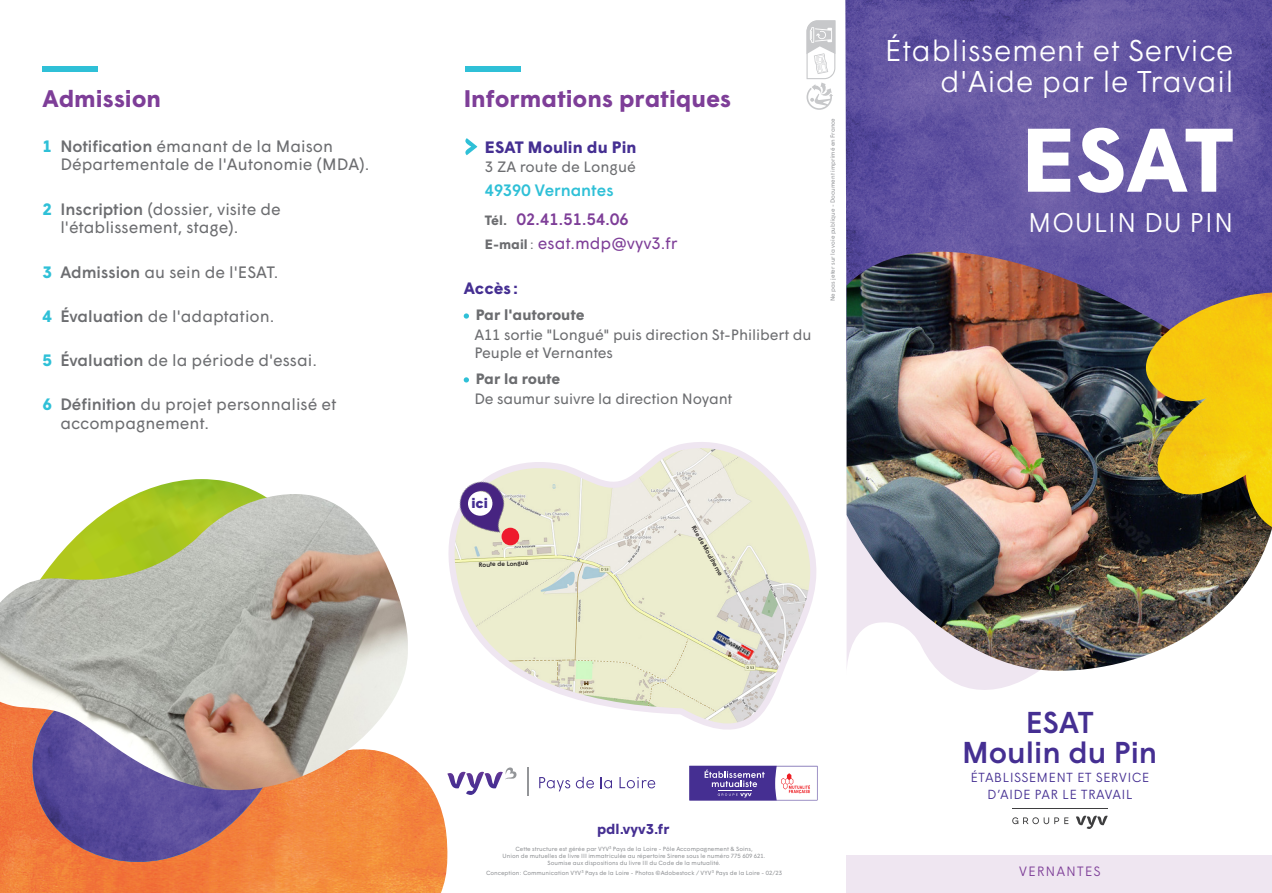
<style>
.page{position:relative;width:1272px;height:893px;background:#fff}
.page>*{position:absolute;margin:0;border:0;box-sizing:border-box;transform-origin:0 0}
.t1{font:700 90px "Wigrum";color:#fff}
.t2{font:500 30.15px/30.2px "Wigrum";color:#452f92;text-align:center}
.t3{font:300 30px/31.5px "Wigrum";letter-spacing:.005em;color:#fff;text-align:right}
.t4{font:300 27px "Wigrum";letter-spacing:.015em;color:#fff}
._01_Sous-titre{font:700 24px "Wigrum";color:#7e3e98}
._01_Sous-titre-2{font:16.5px/18.8px "Wigrum";color:#6c6d70}
._01_Sous-titre-3{font:16.5px "Wigrum";color:#7e3e98}
._01_Sous-titre-4{font:700 16.5px "Wigrum";letter-spacing:.005em;color:#452f92}
._01_Sous-titre-5{font:500 16.5px "Wigrum";color:#7e3e98}
._01_Sous-titre-6{font:500 16.5px "Wigrum";color:#2fc0d7}
._01_Sous-titre-7{font:15px/18px "Wigrum";letter-spacing:-.01em;color:#6c6d70}
._01_Sous-titre-8{font:700 15px "Wigrum";color:#6c6d70}
.t5{font:700 14.25px "Wigrum";color:#452f92}
.t6{font:900 14.1px "Wigrum";color:#452f92}
.t7{font:300 13.5px "Wigrum";letter-spacing:.06em;color:#7e3e98}
.t8{font:300 13.2px/17px "Wigrum";letter-spacing:.02em;color:#452f92;text-align:center}
.t9{font:500 6.3px "Wigrum";color:#231f20}
.Texte_courant{font:6px "Wigrum";color:#939598}
.s1{font-weight:700;color:#2fc0d7}
.s2{font-weight:500}
.s3{font-weight:700;font-size:13.5px;color:#6c6d70}
.s4{font-size:13.5px;color:#6c6d70}
</style>
<div class="page">
<img style="left:0;top:763px;width:448px;height:130px">
<svg style="left:940px;top:672px;width:97px;height:18px;fill:#efe6f1"></svg>
<img style="left:845px;top:0;width:426px;height:252px">
<img style="left:846px;top:252px;width:425px;height:420px">
<img style="left:1126px;top:293px;width:145px;height:234px">
<svg style="left:463px;top:313px;width:6px;height:6px"></svg>
<svg style="left:463px;top:377px;width:6px;height:5px"></svg>
<div style="left:43px;top:66px;width:55px;height:5px;background:#2fc0d7"></div>
<div style="left:465px;top:66px;width:55px;height:5px;background:#2fc0d7"></div>
<svg style="left:806px;top:20px;width:30px;height:90px"></svg>
<svg style="left:465px;top:138px;width:12px;height:17px"></svg>
<img style="left:25px;top:801px;width:288px;height:65px">
<img style="left:136px;top:479px;width:125px;height:15px">
<hr style="left:1012px;top:808px;width:95px;height:1px;background:#3e3e3f">
<svg style="left:1012px;top:817px;width:56px;height:7px"></svg>
<svg style="left:1076px;top:816px;width:31px;height:13px"></svg>
<div style="left:846px;top:855px;width:425px;height:38px;background:#efe6f1"></div>
<svg style="left:449px;top:443px;width:367px;height:287px"></svg>
<img style="left:448px;top:459px;width:84px;height:100px">
<div style="left:468px;top:491px;width:24px;height:25px;background:#fff;border-radius:50%"></div>
<div style="left:501px;top:528px;width:18px;height:17px;background:#ee1b2d;border-radius:50%"></div>
<img style="left:0;top:494px;width:408px;height:307px">
<svg style="left:440px;top:763px;width:216px;height:42px"></svg>
<svg style="left:689px;top:766px;width:128px;height:34px"></svg>
<img style="left:711px;top:630px;width:44px;height:32px">
<p class="_01_Sous-titre" style="left:43px;top:81px;width:120px">Admission</p>
<p class="_01_Sous-titre-2" style="left:60px;top:135px;width:310px;text-indent:-18px"><span class="s1">1</span> <span class="s2">Notification</span> émanant de la Maison<br>Départementale de l'Autonomie (MDA).</p>
<p class="_01_Sous-titre-2" style="left:60px;top:198px;width:222px;text-indent:-18px"><span class="s1">2</span> <span class="s2">Inscription</span> (dossier, visite de l'établissement, stage).</p>
<p class="_01_Sous-titre-2" style="left:43px;top:261px;width:237px"><span class="s1">3</span> <span class="s2">Admission</span> au sein de l'ESAT.</p>
<p class="_01_Sous-titre-2" style="left:43px;top:305px;width:233px"><span class="s1">4</span> <span class="s2">Évaluation</span> de l'adaptation.</p>
<p class="_01_Sous-titre-2" style="left:43px;top:350px;width:276px"><span class="s1">5</span> <span class="s2">Évaluation</span> de la période d'essai.</p>
<p class="_01_Sous-titre-2" style="left:60px;top:394px;width:278px;text-indent:-18px"><span class="s1">6</span> <span class="s2">Définition</span> du projet personnalisé et accompagnement.</p>
<p class="_01_Sous-titre" style="left:463px;top:81px;width:269px">Informations pratiques</p>
<p class="_01_Sous-titre-4" style="left:485px;top:134px;width:153px">ESAT Moulin du Pin</p>
<p class="_01_Sous-titre-7" style="left:485px;top:157px;width:152px">3 ZA route de Longué</p>
<p class="_01_Sous-titre-6" style="left:485px;top:178px;width:130px">49390 Vernantes</p>
<p class="_01_Sous-titre-5" style="left:485px;top:206px;width:145px"><span class="s3">Tél.</span> 02.41.51.54.06</p>
<p class="_01_Sous-titre-3" style="left:485px;top:231px;width:194px"><span class="s3">E-mail</span> <span class="s4">:</span> esat.mdp@vyv3.fr</p>
<p class="_01_Sous-titre-4" style="left:463px;top:276px;width:56px">Accès :</p>
<p class="_01_Sous-titre-8" style="left:476px;top:303px;width:110px">Par l'autoroute</p>
<p class="_01_Sous-titre-7" style="left:474px;top:325px;width:339px">A11 sortie "Longué" puis direction St-Philibert du<br>Peuple et Vernantes</p>
<p class="_01_Sous-titre-8" style="left:476px;top:367px;width:86px">Par la route</p>
<p class="_01_Sous-titre-7" style="left:474px;top:389px;width:260px">De saumur suivre la direction Noyant</p>
<p class="Texte_courant" style="left:828px;top:301px;width:184px;rotate:-90deg">Ne pas jeter sur la voie publique - Document imprimé en France</p>
<p class="t6" style="left:471px;top:492px;width:18px">ici</p>
<p class="t9" style="left:478px;top:560px;width:51px;rotate:-2deg">Route de Longué</p>
<p class="t9" style="left:698px;top:524px;width:58px;rotate:61deg">Rue de Mouliherne</p>
<p class="t3" style="left:884px;top:32px;width:351px">Établissement et Service d'Aide par le Travail</p>
<p class="t1" style="left:1021px;top:92px;width:214px">ESAT</p>
<p class="t4" style="left:1027px;top:202px;width:207px">MOULIN DU PIN</p>
<h3 class="t5" style="left:597px;top:818px;width:74px">pdl.vyv3.fr</h3>
<p class="Texte_courant" style="left:515px;top:844px;width:239px">Cette structure est gérée par VYV<sup>3</sup> Pays de la Loire - Pôle Accompagnement &amp; Soins,</p>
<p class="Texte_courant" style="left:502px;top:851px;width:264px">Union de mutuelles de livre III immatriculée au répertoire Sirene sous le numéro 775 609 621.</p>
<p class="Texte_courant" style="left:547px;top:859px;width:174px">Soumise aux dispositions du livre III du Code de la mutualité.</p>
<p class="Texte_courant" style="left:486px;top:868px;width:297px">Conception : Communication VYV<sup>3</sup> Pays de la Loire - Photos ©Adobestock / VYV<sup>3</sup> Pays de la Loire - 02/23</p>
<p class="t2" style="left:962px;top:705px;width:197px">ESAT<br>Moulin du Pin</p>
<p class="t8" style="left:970px;top:768px;width:181px">ÉTABLISSEMENT ET SERVICE<br>D’AIDE PAR LE TRAVAIL</p>
<p class="t7" style="left:1018px;top:861px;width:84px">VERNANTES</p>
</div>
